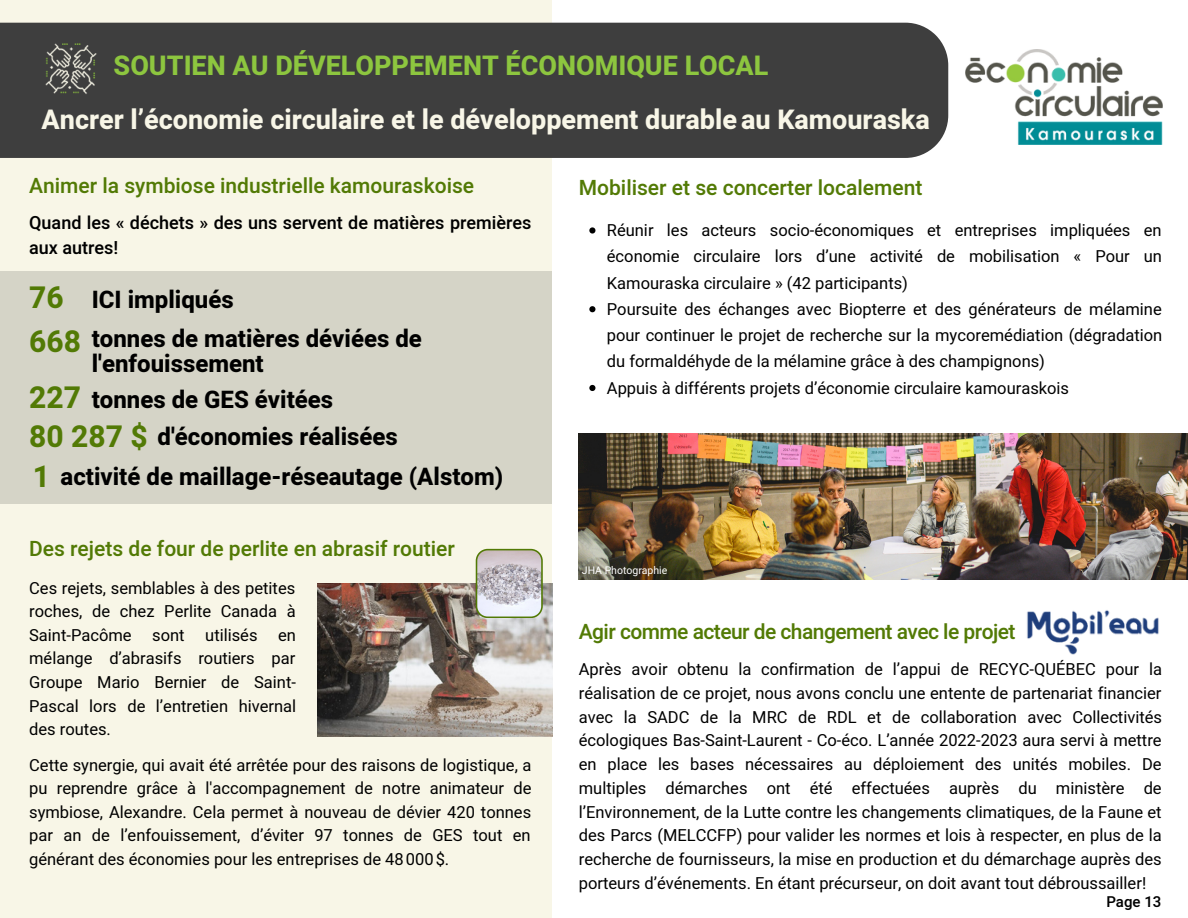
<style>
.page{position:relative;width:1188px;height:918px;background:#fff}
.page>*{position:absolute;margin:0;border:0;box-sizing:border-box;transform-origin:0 0}
.t1{font:700 30px "Heebo";color:#527a05}
.t2{font:800 27px "Heebo";color:#f8f6e7}
.t3{font:800 27px "Heebo";color:#8dc63f}
.t4{font:800 24px/24.8px "Heebo";color:#000}
.t5{font:500 21px "Heebo";color:#527a05}
.t6{font:500 21px "Heebo";letter-spacing:-.025em;color:#527a05}
.t7{font:500 18px/25px "Heebo";color:#000}
.t8{font:16.5px/23.7px "Heebo";color:#000;text-align:justify}
.t9{font:500 15px "Heebo";color:#000}
.t10{font:10.5px "Heebo";color:#fff}
</style>
<div class="page">
<img style="left:579px;top:434px;width:608px;height:146px">
<img style="left:965px;top:50px;width:197px;height:94px">
<div style="left:0;top:0;width:552px;height:918px;background:#f8f6e7"></div>
<div style="left:0;top:271px;width:551px;height:232px;background:#d5d4c7"></div>
<div style="left:0;top:23px;width:948px;height:135px;background:#3e3e3e"></div>
<img style="left:1027px;top:610px;width:132px;height:45px">
<img style="left:45px;top:42px;width:52px;height:52px">
<img style="left:317px;top:584px;width:235px;height:153px">
<svg style="left:476px;top:549px;width:67px;height:69px;background:#c4c3c1"></svg>
<svg style="left:589px;top:227px;width:6px;height:7px"></svg>
<svg style="left:589px;top:306px;width:6px;height:6px"></svg>
<svg style="left:589px;top:385px;width:6px;height:6px"></svg>
<p class="t3" style="left:114px;top:47px;width:656px">SOUTIEN AU DÉVELOPPEMENT ÉCONOMIQUE LOCAL</p>
<p class="t2" style="left:42px;top:101px;width:890px">Ancrer l’économie circulaire et le développement durable au Kamouraska</p>
<p class="t5" style="left:29px;top:171px;width:446px">Animer la symbiose industrielle kamouraskoise</p>
<p class="t7" style="left:29px;top:211px;width:504px">Quand les « déchets » des uns servent de matières premières aux autres!</p>
<p class="t1" style="left:29px;top:276px;width:36px">76</p>
<p class="t4" style="left:92px;top:288px;width:143px">ICI impliqués</p>
<p class="t1" style="left:29px;top:321px;width:53px">668</p>
<p class="t4" style="left:92px;top:327px;width:332px">tonnes de matières déviées de l'enfouissement</p>
<p class="t1" style="left:29px;top:377px;width:53px">227</p>
<p class="t1" style="left:29px;top:415px;width:120px">80 287 $</p>
<p class="t4" style="left:92px;top:389px;width:243px">tonnes de GES évitées</p>
<p class="t4" style="left:158px;top:426px;width:242px">d'économies réalisées</p>
<p class="t1" style="left:33px;top:455px;width:19px">1</p>
<p class="t4" style="left:61px;top:465px;width:444px">activité de maillage-réseautage (Alstom)</p>
<p class="t5" style="left:29px;top:534px;width:427px">Des rejets de four de perlite en abrasif routier</p>
<p class="t8" style="left:29px;top:577px;width:269px">Ces rejets, semblables à des petites roches, de chez Perlite Canada à Saint-Pacôme sont utilisés en mélange d’abrasifs routiers par Groupe Mario Bernier de Saint-Pascal lors de l’entretien hivernal des routes.</p>
<p class="t8" style="left:29px;top:754px;width:504px">Cette synergie, qui avait été arrêtée pour des raisons de logistique, a pu reprendre grâce à l'accompagnement de notre animateur de symbiose, Alexandre. Cela permet à nouveau de dévier 420 tonnes par an de l’enfouissement, d’éviter 97 tonnes de GES tout en générant des économies pour les entreprises de 48000$.</p>
<p class="t5" style="left:579px;top:173px;width:345px">Mobiliser et se concerter localement</p>
<p class="t8" style="left:607px;top:218px;width:557px;line-height:26.2px">Réunir les acteurs socio-économiques et entreprises impliquées en économie circulaire lors d’une activité de mobilisation « Pour un Kamouraska circulaire » (42 participants)</p>
<p class="t8" style="left:607px;top:297px;width:557px;line-height:26.2px">Poursuite des échanges avec Biopterre et des générateurs de mélamine pour continuer le projet de recherche sur la mycoremédiation (dégradation du formaldéhyde de la mélamine grâce à des champignons)</p>
<p class="t8" style="left:607px;top:377px;width:464px">Appuis à différents projets d’économie circulaire kamouraskois</p>
<p class="t10" style="left:582px;top:563px;width:87px">JHA Photographie</p>
<p class="t6" style="left:579px;top:617px;width:438px">Agir comme acteur de changement avec le projet</p>
<p class="t8" style="left:579px;top:658px;width:585px">Après avoir obtenu la confirmation de l’appui de RECYC-QUÉBEC pour la réalisation de ce projet, nous avons conclu une entente de partenariat financier avec la SADC de la MRC de RDL et de collaboration avec Collectivités écologiques Bas-Saint-Laurent - Co-éco. L’année 2022-2023 aura servi à mettre en place les bases nécessaires au déploiement des unités mobiles. De multiples démarches ont été effectuées auprès du ministère de l’Environnement, de la Lutte contre les changements climatiques, de la Faune et des Parcs (MELCCFP) pour valider les normes et lois à respecter, en plus de la recherche de fournisseurs, la mise en production et du démarchage auprès des porteurs d’événements. En étant précurseur, on doit avant tout débroussailler!</p>
<p class="t9" style="left:1106px;top:892px;width:57px">Page 13</p>
</div>
